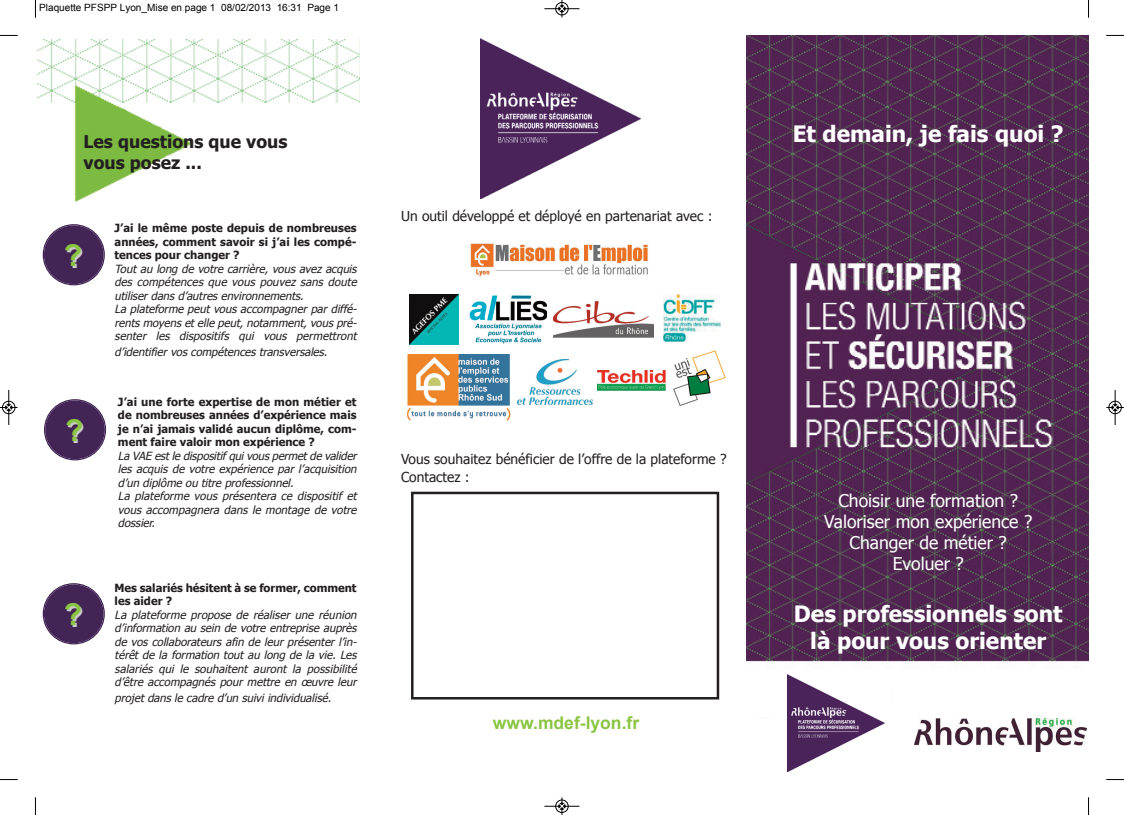
<style>
.page{position:relative;width:1124px;height:815px;background:#fff}
.page>*{position:absolute;margin:0;border:0;box-sizing:border-box;transform-origin:0 0}
.t1{font:700 30px "Arial";color:#89c542}
.t2{font:700 22.5px/27px "Tahoma";color:#fff;text-align:center}
.t3{font:17.5px/21px "Tahoma";color:#fff;text-align:center}
.t4{font:700 17.5px/21px "Tahoma";color:#231f20}
.t5{font:700 17.5px "Arial";color:#89c542}
.t6{font:13.75px/17.5px "Tahoma";color:#231f20}
.t7{font:italic 11.25px/13.5px "Tahoma";letter-spacing:-.005em;color:#231f20}
.t8{font:700 11.25px/13.5px "Tahoma";color:#231f20;text-align:justify}
.t9{font:10px "Arial";color:#000}
</style>
<div class="page">
<img style="left:37px;top:39px;width:322px;height:606px">
<img style="left:746px;top:35px;width:342px;height:697px">
<img style="left:480px;top:39px;width:160px;height:159px">
<div style="left:411px;top:492px;width:308px;height:207px;border:2px solid #231f20"></div>
<svg style="left:43px;top:224px;width:62px;height:61px"></svg>
<svg style="left:44px;top:399px;width:62px;height:61px"></svg>
<svg style="left:43px;top:583px;width:62px;height:61px"></svg>
<div style="left:787px;top:669px;width:97px;height:108px;background:#fff"></div>
<img style="left:787px;top:674px;width:97px;height:97px">
<img style="left:518px;top:360px;width:74px;height:45px">
<img style="left:663px;top:295px;width:57px;height:47px">
<img style="left:673px;top:350px;width:53px;height:56px">
<img style="left:598px;top:370px;width:67px;height:20px">
<img style="left:553px;top:301px;width:100px;height:37px">
<img style="left:469px;top:295px;width:77px;height:48px">
<img style="left:409px;top:295px;width:50px;height:50px">
<img style="left:470px;top:243px;width:178px;height:34px">
<svg style="left:407px;top:354px;width:103px;height:1px"></svg>
<img style="left:407px;top:355px;width:103px;height:66px">
<div style="left:914px;top:688px;width:171px;height:92px;background:#fff"></div>
<img style="left:914px;top:719px;width:171px;height:33px">
<div style="left:894px;top:675px;width:38px;height:25px;background:#fff"></div>
<div style="left:741px;top:720px;width:39px;height:24px;background:#fff"></div>
<svg style="left:35px;top:0;width:1px;height:18px"></svg>
<svg style="left:0;top:35px;width:18px;height:1px"></svg>
<svg style="left:1088px;top:0;width:1px;height:18px"></svg>
<svg style="left:1106px;top:35px;width:17px;height:1px"></svg>
<svg style="left:35px;top:797px;width:1px;height:18px"></svg>
<svg style="left:0;top:779px;width:18px;height:1px"></svg>
<svg style="left:1088px;top:797px;width:1px;height:18px"></svg>
<svg style="left:1106px;top:779px;width:17px;height:1px"></svg>
<hr style="left:544px;top:8px;width:35px;height:1px;background:#000">
<div style="left:555px;top:2px;width:13px;height:13px;border:1px solid #000;border-radius:50%"></div>
<svg style="left:558px;top:0;width:7px;height:17px"></svg>
<hr style="left:544px;top:806px;width:35px;height:1px;background:#000">
<div style="left:555px;top:800px;width:13px;height:13px;border:1px solid #000;border-radius:50%"></div>
<svg style="left:558px;top:797px;width:7px;height:18px"></svg>
<hr style="left:9px;top:390px;width:1px;height:35px;background:#000">
<div style="left:2px;top:401px;width:13px;height:13px;border:1px solid #000;border-radius:50%"></div>
<svg style="left:0;top:404px;width:18px;height:7px"></svg>
<hr style="left:1114px;top:390px;width:1px;height:35px;background:#000">
<div style="left:1108px;top:401px;width:13px;height:13px;border:1px solid #000;border-radius:50%"></div>
<svg style="left:1106px;top:404px;width:17px;height:7px"></svg>
<p class="t9" style="left:39px;top:2px;width:301px">Plaquette PFSPP Lyon_Mise en page 1 08/02/2013 16:31 Page 1</p>
<h3 class="t4" style="left:84px;top:131px;width:205px">Les questions que vous vous posez ...</h3>
<h1 class="t1" style="left:64px;top:239px;width:20px">?</h1>
<h1 class="t1" style="left:65px;top:414px;width:20px">?</h1>
<h1 class="t1" style="left:64px;top:598px;width:20px">?</h1>
<p class="t8" style="left:114px;top:221px;width:243px">J’ai le même poste depuis de nombreuses années, comment savoir si j’ai les compé&shy;tences pour changer ?</p>
<p class="t7" style="left:114px;top:262px;width:246px">Tout au long de votre carrière, vous avez acquis des compétences que vous pouvez sans doute utiliser dans d’autres environnements.<br>La plateforme peut vous accompagner par diffé&shy;rents moyens et elle peut, notamment, vous pré&shy;senter les dispositifs qui vous permettront</p>
<p class="t7" style="left:114px;top:345px;width:217px">d’identifier vos compétences transversales.</p>
<p class="t8" style="left:118px;top:395px;width:240px">J’ai une forte expertise de mon métier et de nombreuses années d’expérience mais je n’ai jamais validé aucun diplôme, com&shy;ment faire valoir mon expérience ?</p>
<p class="t7" style="left:118px;top:449px;width:242px">La VAE est le dispositif qui vous permet de valider les acquis de votre expérience par l’acquisition d’un diplôme ou titre professionnel.<br>La plateforme vous présentera ce dispositif et vous accompagnera dans le montage de votre dossier.</p>
<p class="t8" style="left:115px;top:580px;width:243px">Mes salariés hésitent à se former, comment les aider ?</p>
<p class="t7" style="left:115px;top:607px;width:246px;text-align:justify">La plateforme propose de réaliser une réunion d’information au sein de votre entreprise auprès de vos collaborateurs afin de leur présenter l’in&shy;térêt de la formation tout au long de la vie. Les salariés qui le souhaitent auront la possibilité d’être accompagnés pour mettre en œuvre leur</p>
<p class="t7" style="left:115px;top:691px;width:220px">projet dans le cadre d’un suivi individualisé.</p>
<p class="t6" style="left:401px;top:207px;width:313px">Un outil développé et déployé en partenariat avec :</p>
<p class="t6" style="left:401px;top:450px;width:327px">Vous souhaitez bénéficier de l’offre de la plateforme ?<br>Contactez :</p>
<h3 class="t5" style="left:493px;top:713px;width:148px">www.mdef-lyon.fr</h3>
<h2 class="t2" style="left:792px;top:120px;width:272px">Et demain, je fais quoi ?</h2>
<h3 class="t3" style="left:824px;top:490px;width:209px">Choisir une formation ?<br>Valoriser mon expérience ?<br>Changer de métier ?<br>Evoluer ?</h3>
<h2 class="t2" style="left:793px;top:600px;width:270px">Des professionnels sont là pour vous orienter</h2>
</div>
